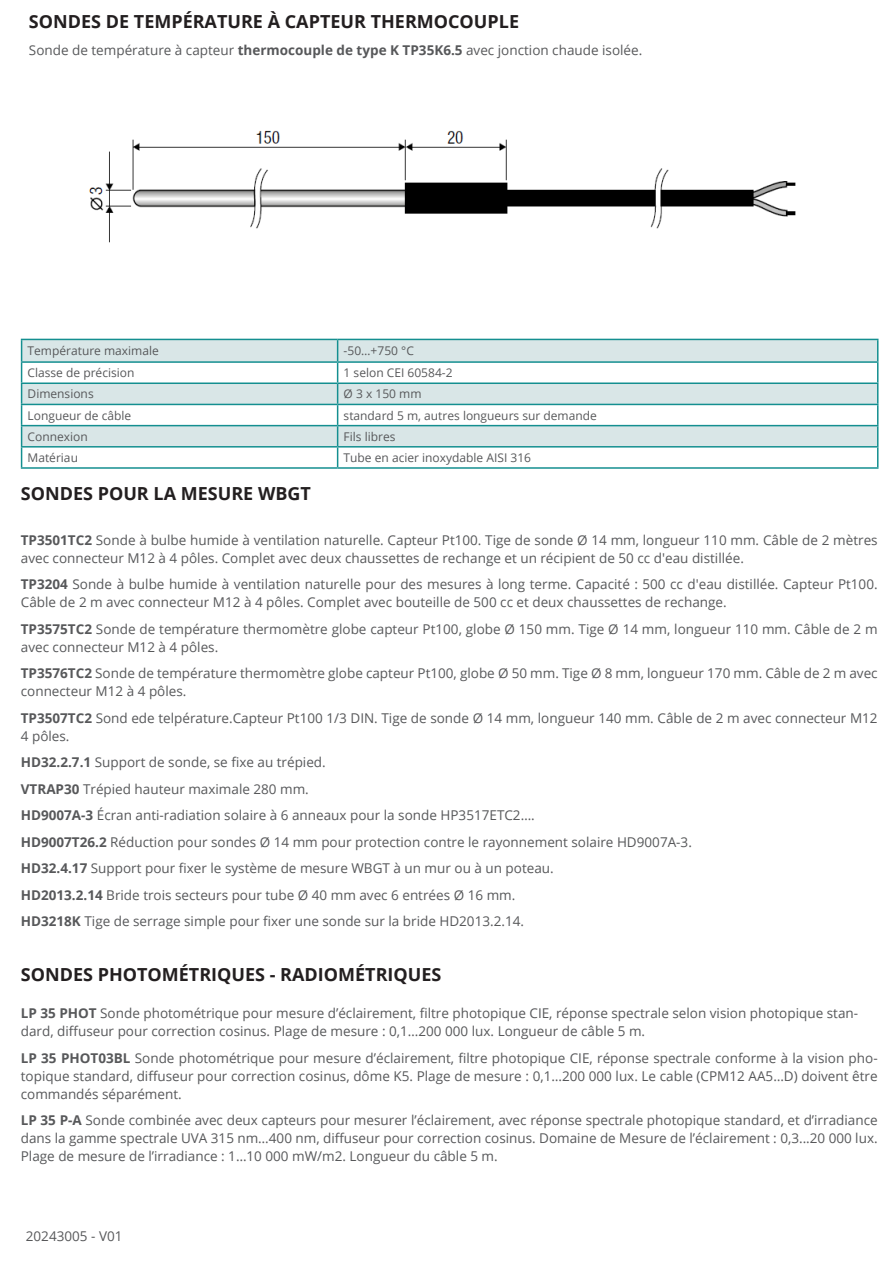
<style>
.page{position:relative;width:893px;height:1263px;background:#fff}
.page>*{position:absolute;margin:0;border:0;box-sizing:border-box;transform-origin:0 0}
.titre{font:700 18px "Open Sans";color:#231f20}
.Texte_corps{font:13.5px/18px "Open Sans";color:#57585a}
.titre-2{font:13.5px "Open Sans";color:#57585a}
.tc{font:13.5px "Open Sans";color:#57585a}
.avantage-titre{font:12px "Open Sans";color:#57585a}
.TABLEAU-CODE-TC{font:12px "Open Sans";color:#57585a}
.Texte{font:12px "Open Sans";color:#57585a}
.s1{font-weight:700}
</style>
<div class="page">
<div style="left:22px;top:340px;width:855px;height:21px;background:#d9e6e7"></div>
<svg style="left:22px;top:363px;width:855px;height:104px"></svg>
<hr style="left:21px;top:339px;width:317px;height:1px;background:#148f90">
<hr style="left:338px;top:339px;width:540px;height:1px;background:#148f90">
<hr style="left:21px;top:361px;width:317px;height:2px;background:#148f90">
<hr style="left:338px;top:361px;width:540px;height:2px;background:#148f90">
<hr style="left:21px;top:382px;width:317px;height:2px;background:#148f90">
<hr style="left:338px;top:382px;width:540px;height:2px;background:#148f90">
<hr style="left:21px;top:404px;width:317px;height:1px;background:#148f90">
<hr style="left:338px;top:404px;width:540px;height:1px;background:#148f90">
<hr style="left:21px;top:425px;width:317px;height:1px;background:#148f90">
<hr style="left:338px;top:425px;width:540px;height:1px;background:#148f90">
<hr style="left:21px;top:446px;width:317px;height:2px;background:#148f90">
<svg style="left:21px;top:340px;width:1px;height:127px"></svg>
<hr style="left:338px;top:446px;width:540px;height:2px;background:#148f90">
<svg style="left:337px;top:340px;width:1px;height:127px"></svg>
<svg style="left:877px;top:340px;width:1px;height:127px"></svg>
<hr style="left:21px;top:467px;width:317px;height:2px;background:#148f90">
<hr style="left:338px;top:467px;width:540px;height:2px;background:#148f90">
<img style="left:89px;top:130px;width:707px;height:113px">
<p class="titre" style="left:29px;top:9px;width:492px">SONDES DE TEMPÉRATURE À CAPTEUR THERMOCOUPLE</p>
<p class="titre-2" style="left:29px;top:40px;width:615px">Sonde de température à capteur <span class="s1">thermocouple de type K TP35K6.5</span> avec jonction chaude isolée.</p>
<p class="avantage-titre" style="left:28px;top:342px;width:133px">Température maximale</p>
<p class="avantage-titre" style="left:344px;top:342px;width:72px">-50…+750 °C</p>
<p class="avantage-titre" style="left:28px;top:365px;width:108px">Classe de précision</p>
<p class="avantage-titre" style="left:344px;top:365px;width:110px">1 selon CEI 60584-2</p>
<p class="Texte" style="left:28px;top:386px;width:68px">Dimensions</p>
<p class="TABLEAU-CODE-TC" style="left:344px;top:386px;width:79px">Ø 3 x 150 mm</p>
<p class="avantage-titre" style="left:28px;top:407px;width:105px">Longueur de câble</p>
<p class="TABLEAU-CODE-TC" style="left:344px;top:407px;width:255px">standard 5 m, autres longueurs sur demande</p>
<p class="avantage-titre" style="left:28px;top:428px;width:62px">Connexion</p>
<p class="TABLEAU-CODE-TC" style="left:344px;top:428px;width:53px">Fils libres</p>
<p class="avantage-titre" style="left:28px;top:449px;width:52px">Matériau</p>
<p class="TABLEAU-CODE-TC" style="left:344px;top:449px;width:189px">Tube en acier inoxydable AISI 316</p>
<p class="titre" style="left:21px;top:481px;width:292px">SONDES POUR LA MESURE WBGT</p>
<p class="Texte_corps" style="left:21px;top:530px;width:858px"><span class="s1">TP3501TC2</span> Sonde à bulbe humide à ventilation naturelle. Capteur Pt100. Tige de sonde Ø 14 mm, longueur 110 mm. Câble de 2 mètres avec connecteur M12 à 4 pôles. Complet avec deux chaussettes de rechange et un récipient de 50 cc d'eau distillée.</p>
<p class="Texte_corps" style="left:21px;top:575px;width:858px"><span class="s1">TP3204</span> Sonde à bulbe humide à ventilation naturelle pour des mesures à long terme. Capacité : 500 cc d'eau distillée. Capteur Pt100.<br>Câble de 2 m avec connecteur M12 à 4 pôles. Complet avec bouteille de 500 cc et deux chaussettes de rechange.</p>
<p class="Texte_corps" style="left:21px;top:619px;width:858px"><span class="s1">TP3575TC2</span> Sonde de température thermomètre globe capteur Pt100, globe Ø 150 mm. Tige Ø 14 mm, longueur 110 mm. Câble de 2 m avec connecteur M12 à 4 pôles.</p>
<p class="Texte_corps" style="left:21px;top:664px;width:858px"><span class="s1">TP3576TC2</span> Sonde de température thermomètre globe capteur Pt100, globe Ø 50 mm. Tige Ø 8 mm, longueur 170 mm. Câble de 2 m avec connecteur M12 à 4 pôles.</p>
<p class="Texte_corps" style="left:21px;top:708px;width:858px"><span class="s1">TP3507TC2</span> Sond ede telpérature.Capteur Pt100 1/3 DIN. Tige de sonde Ø 14 mm, longueur 140 mm. Câble de 2 m avec connecteur M12<br>4 pôles.</p>
<p class="Texte_corps" style="left:21px;top:753px;width:306px"><span class="s1">HD32.2.7.1</span> Support de sonde, se fixe au trépied.</p>
<p class="Texte_corps" style="left:21px;top:779px;width:290px"><span class="s1">VTRAP30</span> Trépied hauteur maximale 280 mm.</p>
<p class="Texte_corps" style="left:21px;top:806px;width:516px"><span class="s1">HD9007A-3</span> Écran anti-radiation solaire à 6 anneaux pour la sonde HP3517ETC2….</p>
<p class="Texte_corps" style="left:21px;top:832px;width:673px"><span class="s1">HD9007T26.2</span> Réduction pour sondes Ø 14 mm pour protection contre le rayonnement solaire HD9007A-3.</p>
<p class="Texte_corps" style="left:21px;top:859px;width:534px"><span class="s1">HD32.4.17</span> Support pour fixer le système de mesure WBGT à un mur ou à un poteau.</p>
<p class="Texte_corps" style="left:21px;top:885px;width:496px"><span class="s1">HD2013.2.14</span> Bride trois secteurs pour tube Ø 40 mm avec 6 entrées Ø 16 mm.</p>
<p class="Texte_corps" style="left:21px;top:912px;width:505px"><span class="s1">HD3218K</span> Tige de serrage simple pour fixer une sonde sur la bride HD2013.2.14.</p>
<p class="titre" style="left:21px;top:962px;width:422px">SONDES PHOTOMÉTRIQUES - RADIOMÉTRIQUES</p>
<p class="Texte_corps" style="left:21px;top:1004px;width:839px"><span class="s1">LP 35 PHOT</span> Sonde photométrique pour mesure d’éclairement, filtre photopique CIE, réponse spectrale selon vision photopique stan&shy;dard, diffuseur pour correction cosinus. Plage de mesure : 0,1…200 000 lux. Longueur de câble 5 m.</p>
<p class="Texte_corps" style="left:21px;top:1049px;width:858px;text-align:justify"><span class="s1">LP 35 PHOT03BL</span> Sonde photométrique pour mesure d’éclairement, filtre photopique CIE, réponse spectrale conforme à la vision pho&shy;topique standard, diffuseur pour correction cosinus, dôme K5. Plage de mesure : 0,1…200 000 lux. Le cable (CPM12 AA5…D) doivent être commandés séparément.</p>
<p class="Texte_corps" style="left:21px;top:1111px;width:858px;text-align:justify"><span class="s1">LP 35 P-A</span> Sonde combinée avec deux capteurs pour mesurer l’éclairement, avec réponse spectrale photopique standard, et d’irradiance dans la gamme spectrale UVA 315 nm…400 nm, diffuseur pour correction cosinus. Domaine de Mesure de l’éclairement : 0,3...20 000 lux.<br>Plage de mesure de l’irradiance : 1…10 000 mW/m2. Longueur du câble 5 m.</p>
<p class="tc" style="left:26px;top:1226px;width:98px">20243005 - V01</p>
</div>
